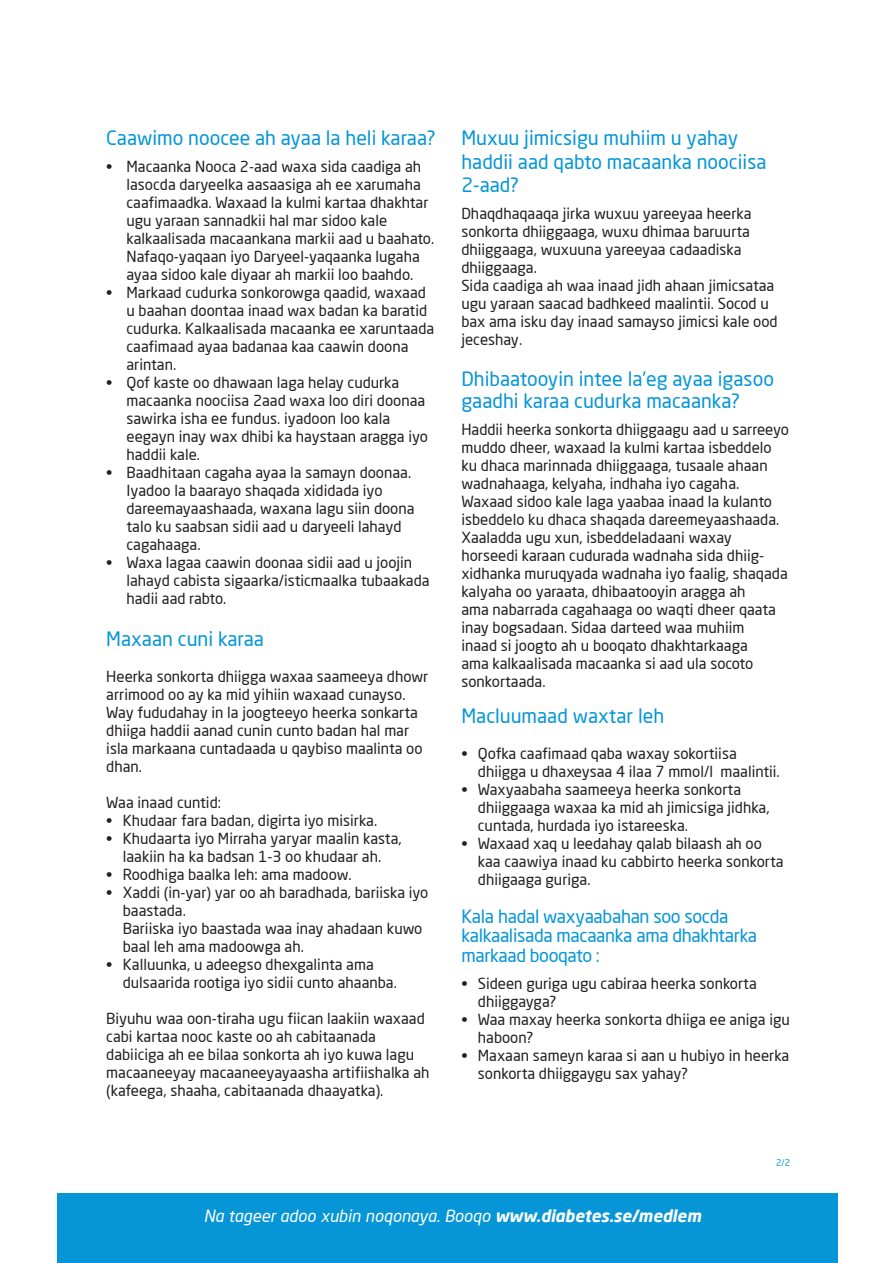
<style>
.page{position:relative;width:893px;height:1263px;background:#fff}
.page>*{position:absolute;margin:0;border:0;box-sizing:border-box;transform-origin:0 0}
.t1{font:19.5px/23.4px "Neo Sans Pro";color:#0696d7}
.t2{font:18px/19.5px "Neo Sans Pro";letter-spacing:-.02em;color:#0696d7}
.t3{font:italic 16.5px "Neo Sans Pro";color:#fff}
.t4{font:15px/18px "Neo Sans Pro";color:#231f20}
.t5{font:9px "Neo Sans Pro";color:#0696d7}
.s1{font-weight:700}
</style>
<div class="page">
<div style="left:57px;top:1193px;width:781px;height:70px;background:#0696d7"></div>
<h1 class="t1" style="left:106px;top:126px;width:331px">Caawimo noocee ah ayaa la heli karaa?</h1>
<p class="t4" style="left:127px;top:158px;width:309px;text-indent:-20px">• Macaanka Nooca 2-aad waxa sida caadiga ah lasocda daryeelka aasaasiga ah ee xarumaha caafimaadka. Waxaad la kulmi kartaa dhakhtar ugu yaraan sannadkii hal mar sidoo kale kalkaalisada macaankana markii aad u baahato.<br>Nafaqo-yaqaan iyo Daryeel-yaqaanka lugaha ayaa sidoo kale diyaar ah markii loo baahdo.</p>
<p class="t4" style="left:127px;top:284px;width:309px;text-indent:-20px">• Markaad cudurka sonkorowga qaadid, waxaad u baahan doontaa inaad wax badan ka baratid cudurka. Kalkaalisada macaanka ee xaruntaada caafimaad ayaa badanaa kaa caawin doona arintan.</p>
<p class="t4" style="left:127px;top:374px;width:303px;text-indent:-20px">• Qof kaste oo dhawaan laga helay cudurka macaanka noociisa 2aad waxa loo diri doonaa sawirka isha ee fundus. iyadoon loo kala eegayn inay wax dhibi ka haystaan aragga iyo haddii kale.</p>
<p class="t4" style="left:127px;top:464px;width:290px;text-indent:-20px">• Baadhitaan cagaha ayaa la samayn doonaa.<br>Iyadoo la baarayo shaqada xididada iyo dareemayaashaada, waxana lagu siin doona talo ku saabsan sidii aad u daryeeli lahayd cagahaaga.</p>
<p class="t4" style="left:127px;top:554px;width:305px;text-indent:-20px">• Waxa lagaa caawin doonaa sidii aad u joojin lahayd cabista sigaarka/isticmaalka tubaakada hadii aad rabto.</p>
<h1 class="t1" style="left:106px;top:627px;width:159px">Maxaan cuni karaa</h1>
<p class="t4" style="left:106px;top:667px;width:323px">Heerka sonkorta dhiigga waxaa saameeya dhowr arrimood oo ay ka mid yihiin waxaad cunayso.<br>Way fududahay in la joogteeyo heerka sonkarta dhiiga haddii aanad cunin cunto badan hal mar isla markaana cuntadaada u qaybiso maalinta oo dhan.</p>
<p class="t4" style="left:106px;top:793px;width:116px">Waa inaad cuntid:</p>
<p class="t4" style="left:106px;top:811px;width:272px">• Khudaar fara badan, digirta iyo misirka.</p>
<p class="t4" style="left:106px;top:829px;width:297px;text-align:center">• Khudaarta iyo Mirraha yaryar maalin kasta, laakiin ha ka badsan 1-3 oo khudaar ah.</p>
<p class="t4" style="left:106px;top:865px;width:247px">• Roodhiga baalka leh: ama madoow.</p>
<p class="t4" style="left:123px;top:883px;width:307px;text-indent:-16px">• Xaddi (in-yar) yar oo ah baradhada, bariiska iyo baastada.<br>Bariiska iyo baastada waa inay ahadaan kuwo baal leh ama madoowga ah.</p>
<p class="t4" style="left:123px;top:955px;width:276px;text-indent:-16px">• Kalluunka, u adeegso dhexgalinta ama dulsaarida rootiga iyo sidii cunto ahaanba.</p>
<p class="t4" style="left:106px;top:1009px;width:325px">Biyuhu waa oon-tiraha ugu fiican laakiin waxaad cabi kartaa nooc kaste oo ah cabitaanada dabiiciga ah ee bilaa sonkorta ah iyo kuwa lagu macaaneeyay macaaneeyayaasha artifiishalka ah (kafeega, shaaha, cabitaanada dhaayatka).</p>
<h1 class="t1" style="left:461px;top:126px;width:307px">Muxuu jimicsigu muhiim u yahay haddii aad qabto macaanka noociisa<br>2-aad?</h1>
<p class="t4" style="left:461px;top:204px;width:318px">Dhaqdhaqaaqa jirka wuxuu yareeyaa heerka sonkorta dhiiggaaga, wuxu dhimaa baruurta dhiiggaaga, wuxuuna yareeyaa cadaadiska dhiiggaaga.<br>Sida caadiga ah waa inaad jidh ahaan jimicsataa ugu yaraan saacad badhkeed maalintii. Socod u bax ama isku day inaad samayso jimicsi kale ood jeceshay.</p>
<h1 class="t1" style="left:461px;top:367px;width:314px;line-height:22.5px">Dhibaatooyin intee la'eg ayaa igasoo gaadhi karaa cudurka macaanka?</h1>
<p class="t4" style="left:461px;top:420px;width:329px">Haddii heerka sonkorta dhiiggaagu aad u sarreeyo muddo dheer, waxaad la kulmi kartaa isbeddelo ku dhaca marinnada dhiiggaaga, tusaale ahaan wadnahaaga, kelyaha, indhaha iyo cagaha.<br>Waxaad sidoo kale laga yaabaa inaad la kulanto isbeddelo ku dhaca shaqada dareemeyaashaada.<br>Xaaladda ugu xun, isbeddeladaani waxay horseedi karaan cudurada wadnaha sida dhiig&shy;xidhanka muruqyada wadnaha iyo faalig, shaqada kalyaha oo yaraata, dhibaatooyin aragga ah<br>ama nabarrada cagahaaga oo waqti dheer qaata inay bogsadaan. Sidaa darteed waa muhiim<br>inaad si joogto ah u booqato dhakhtarkaaga<br>ama kalkaalisada macaanka si aad ula socoto sonkortaada.</p>
<h1 class="t1" style="left:461px;top:704px;width:204px">Macluumaad waxtar leh</h1>
<p class="t4" style="left:478px;top:744px;width:303px;text-indent:-16px">• Qofka caafimaad qaba waxay sokortiisa dhiigga u dhaxeysaa 4 ilaa 7 mmol/l maalintii.</p>
<p class="t4" style="left:478px;top:780px;width:293px;text-indent:-16px">• Waxyaabaha saameeya heerka sonkorta dhiiggaaga waxaa ka mid ah jimicsiga jidhka, cuntada, hurdada iyo istareeska.</p>
<p class="t4" style="left:478px;top:834px;width:307px;text-indent:-16px">• Waxaad xaq u leedahay qalab bilaash ah oo kaa caawiya inaad ku cabbirto heerka sonkorta dhiigaaga guriga.</p>
<p class="t2" style="left:461px;top:906px;width:297px">Kala hadal waxyaabahan soo socda kalkaalisada macaanka ama dhakhtarka markaad booqato :</p>
<p class="t4" style="left:478px;top:974px;width:280px;text-indent:-16px">• Sideen guriga ugu cabiraa heerka sonkorta dhiiggayga?</p>
<p class="t4" style="left:478px;top:1010px;width:313px;text-indent:-16px">• Waa maxay heerka sonkorta dhiiga ee aniga igu haboon?</p>
<p class="t4" style="left:478px;top:1046px;width:313px;text-indent:-16px">• Maxaan sameyn karaa si aan u hubiyo in heerka sonkorta dhiiggaygu sax yahay?</p>
<p class="t5" style="left:776px;top:1157px;width:16px">2/2</p>
<p class="t3" style="left:204px;top:1205px;width:499px">Na tageer adoo xubin noqonaya. Booqo <span class="s1">www.diabetes.se/medlem</span></p>
</div>
